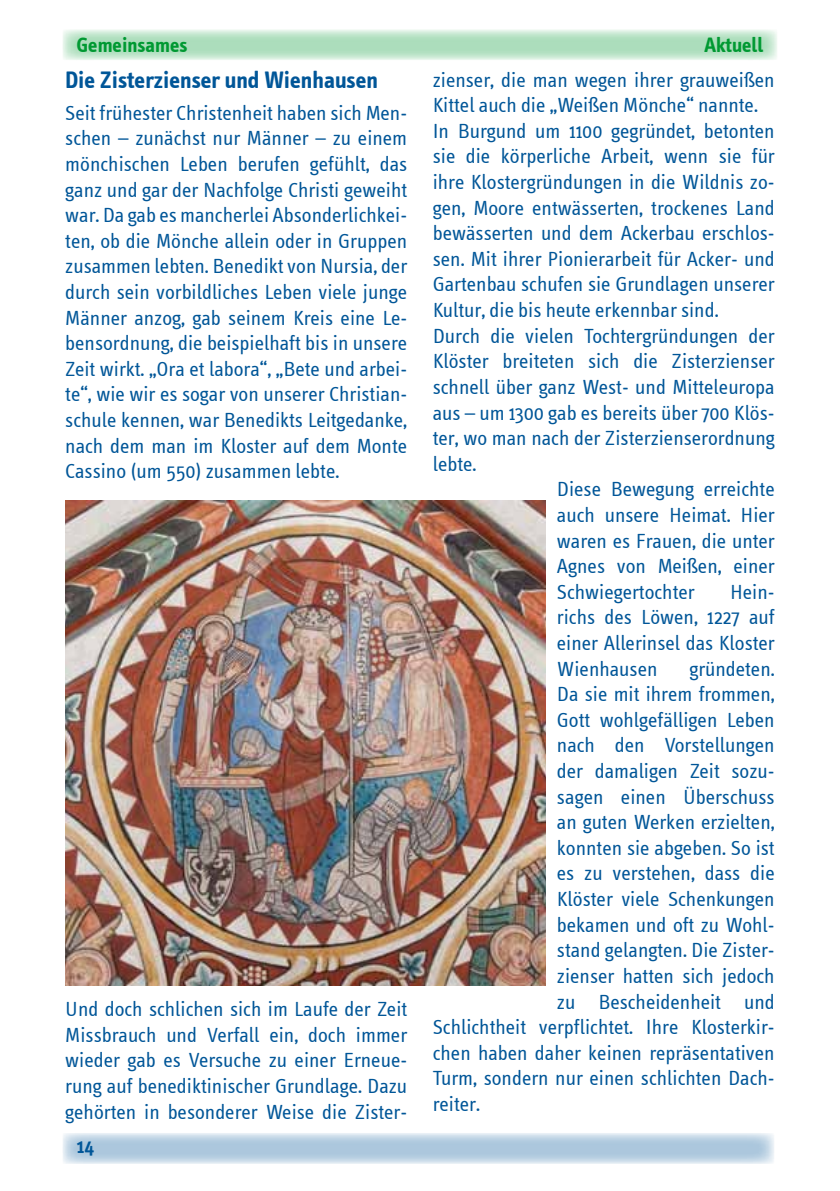
<style>
.page{position:relative;width:840px;height:1191px;background:#fff}
.page>*{position:absolute;margin:0;border:0;box-sizing:border-box;transform-origin:0 0}
.t1{font:700 24px "Info Text";color:#005698}
.t2{font:21px/25.6px "Info Text Normal";color:#005698;text-align:justify}
.t3{font:700 21px "Info Text";color:#009932}
.t4{font:600 21px "Info Text";color:#005698}
</style>
<div class="page">
<svg style="left:63px;top:30px;width:714px;height:30px;fill:#b3e0c1"></svg>
<svg style="left:63px;top:1133px;width:711px;height:31px"></svg>
<img style="left:66px;top:501px;width:479px;height:484px">
<p class="t3" style="left:77px;top:33px;width:112px">Gemeinsames</p>
<p class="t3" style="left:704px;top:33px;width:60px">Aktuell</p>
<p class="t1" style="left:65px;top:67px;width:314px">Die Zisterzienser und Wienhausen</p>
<p class="t2" style="left:65px;top:100px;width:343px">Seit frühester Christenheit haben sich Men&shy;schen – zunächst nur Männer – zu einem mönchischen Leben berufen gefühlt, das ganz und gar der Nachfolge Christi geweiht war. Da gab es mancherlei Absonderlichkei&shy;ten, ob die Mönche allein oder in Gruppen zusammen lebten. Benedikt von Nursia, der durch sein vorbildliches Leben viele junge Männer anzog, gab seinem Kreis eine Le&shy;bensordnung, die beispielhaft bis in unsere Zeit wirkt. „Ora et labora“, „Bete und arbei&shy;te“, wie wir es sogar von unserer Christian&shy;schule kennen, war Benedikts Leitgedanke, nach dem man im Kloster auf dem Monte Cassino (um 550) zusammen lebte.</p>
<p class="t2" style="left:65px;top:996px;width:343px">Und doch schlichen sich im Laufe der Zeit Missbrauch und Verfall ein, doch immer wieder gab es Versuche zu einer Erneue&shy;rung auf benediktinischer Grundlage. Dazu gehörten in besonderer Weise die Zister-</p>
<p class="t4" style="left:77px;top:1134px;width:19px">14</p>
<p class="t2" style="left:432px;top:67px;width:343px">zienser, die man wegen ihrer grauweißen</p>
<p class="t2" style="left:432px;top:93px;width:326px">Kittel auch die „Weißen Mönche“ nannte.</p>
<p class="t2" style="left:432px;top:118px;width:343px">In Burgund um 1100 gegründet, betonten</p>
<p class="t2" style="left:432px;top:144px;width:343px">sie die körperliche Arbeit, wenn sie für</p>
<p class="t2" style="left:432px;top:169px;width:343px">ihre Klostergründungen in die Wildnis zo-</p>
<p class="t2" style="left:432px;top:195px;width:343px">gen, Moore entwässerten, trockenes Land</p>
<p class="t2" style="left:432px;top:221px;width:343px">bewässerten und dem Ackerbau erschlos-</p>
<p class="t2" style="left:432px;top:246px;width:343px">sen. Mit ihrer Pionierarbeit für Acker- und</p>
<p class="t2" style="left:432px;top:272px;width:343px">Gartenbau schufen sie Grundlagen unserer</p>
<p class="t2" style="left:432px;top:297px;width:287px">Kultur, die bis heute erkennbar sind.</p>
<p class="t2" style="left:432px;top:323px;width:343px">Durch die vielen Tochtergründungen der</p>
<p class="t2" style="left:432px;top:349px;width:343px">Klöster breiteten sich die Zisterzienser</p>
<p class="t2" style="left:432px;top:374px;width:343px">schnell über ganz West- und Mitteleuropa</p>
<p class="t2" style="left:432px;top:400px;width:343px">aus – um 1300 gab es bereits über 700 Klös-</p>
<p class="t2" style="left:432px;top:425px;width:343px">ter, wo man nach der Zisterzienserordnung</p>
<p class="t2" style="left:432px;top:451px;width:45px">lebte.</p>
<p class="t2" style="left:556px;top:477px;width:219px">Diese Bewegung erreichte</p>
<p class="t2" style="left:556px;top:502px;width:219px">auch unsere Heimat. Hier</p>
<p class="t2" style="left:556px;top:528px;width:219px">waren es Frauen, die unter</p>
<p class="t2" style="left:556px;top:553px;width:219px">Agnes von Meißen, einer</p>
<p class="t2" style="left:556px;top:579px;width:139px">Schwiegertochter</p>
<p class="t2" style="left:556px;top:579px;width:219px;text-indent:173px">Hein&shy;richs des Löwen, 1227 auf einer Allerinsel das Kloster Wienhausen</p>
<p class="t2" style="left:689px;top:656px;width:87px">gründeten.</p>
<p class="t2" style="left:556px;top:681px;width:219px">Da sie mit ihrem frommen,</p>
<p class="t2" style="left:556px;top:707px;width:219px">Gott wohlgefälligen Leben</p>
<p class="t2" style="left:556px;top:733px;width:219px">nach den Vorstellungen</p>
<p class="t2" style="left:556px;top:758px;width:219px">der damaligen Zeit sozu-</p>
<p class="t2" style="left:556px;top:784px;width:219px">sagen einen Überschuss</p>
<p class="t2" style="left:556px;top:809px;width:219px">an guten Werken erzielten,</p>
<p class="t2" style="left:556px;top:835px;width:219px">konnten sie abgeben. So ist</p>
<p class="t2" style="left:556px;top:861px;width:219px">es zu verstehen, dass die</p>
<p class="t2" style="left:556px;top:886px;width:219px">Klöster viele Schenkungen</p>
<p class="t2" style="left:556px;top:912px;width:219px">bekamen und oft zu Wohl-</p>
<p class="t2" style="left:556px;top:937px;width:219px">stand gelangten. Die Zister-</p>
<p class="t2" style="left:556px;top:963px;width:219px">zienser hatten sich jedoch</p>
<p class="t2" style="left:556px;top:989px;width:219px">zu Bescheidenheit und</p>
<p class="t2" style="left:432px;top:1014px;width:343px">Schlichtheit verpflichtet. Ihre Klosterkir-</p>
<p class="t2" style="left:432px;top:1040px;width:343px">chen haben daher keinen repräsentativen</p>
<p class="t2" style="left:432px;top:1065px;width:343px">Turm, sondern nur einen schlichten Dach-</p>
<p class="t2" style="left:432px;top:1091px;width:49px">reiter.</p>
</div>
